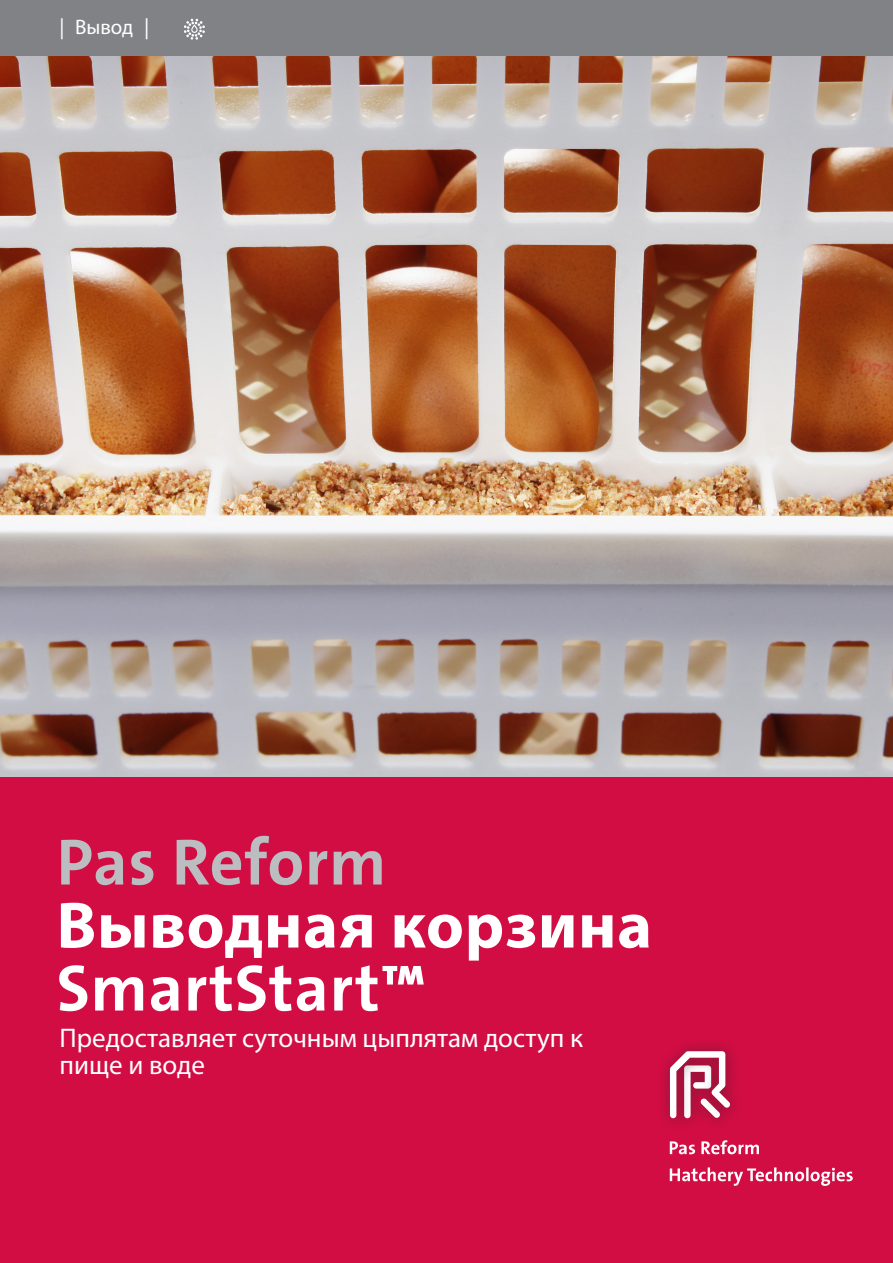
<style>
.page{position:relative;width:893px;height:1263px;background:#fff}
.page>*{position:absolute;margin:0;border:0;box-sizing:border-box;transform-origin:0 0}
.omslag_kop{font:700 66px/63px "Myriad Pro";letter-spacing:.01em;color:#fff}
.omslag_subkop{font:27px/27px "Myriad Pro";color:#fff}
.thema-tekst{font:21px "Myriad Pro";color:#fff}
.s1{font-family:"The Sans LT"}
.s2{font-family:"The Sans LT";color:#bcbdc0}
</style>
<div class="page">
<div style="left:0;top:776px;width:893px;height:487px;background:#d20d44"></div>
<div style="left:656px;top:1038px;width:88px;height:94px;background:#231f20;opacity:.55"></div>
<svg style="left:670px;top:1051px;width:60px;height:67px"></svg>
<svg style="left:670px;top:1167px;width:183px;height:19px"></svg>
<svg style="left:670px;top:1140px;width:89px;height:14px"></svg>
<img style="left:0;top:55px;width:893px;height:721px">
<div style="left:0;top:0;width:893px;height:55px;background:#808285"></div>
<svg style="left:184px;top:19px;width:21px;height:21px"></svg>
<p class="thema-tekst" style="left:60px;top:14px;width:92px">| Вывод <span class="s1">|</span></p>
<p class="omslag_kop" style="left:57px;top:829px;width:597px"><span class="s2">Pas Reform<br></span>Выводная корзина<br><span class="s1">SmartStart™</span></p>
<p class="omslag_subkop" style="left:60px;top:1023px;width:525px">Предоставляет суточным цыплятам доступ к пище и воде</p>
</div>
